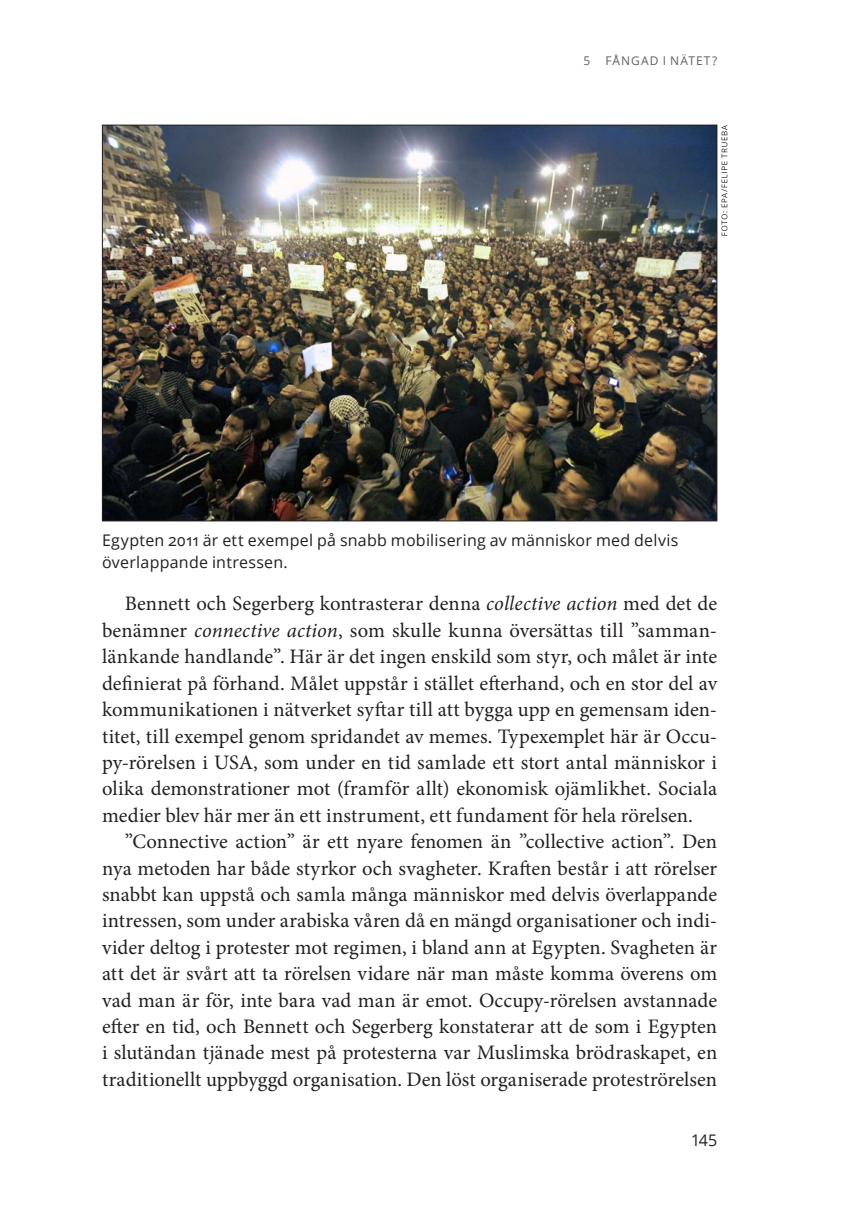
<style>
.page{position:relative;width:842px;height:1225px;background:#fff}
.page>*{position:absolute;margin:0;border:0;box-sizing:border-box;transform-origin:0 0}
.t1{font:20.6px/26.4px "Minion Pro";color:#231f20;text-align:justify}
.t2{font:16px/22px "Open Sans";letter-spacing:.015em;color:#231f20}
.t3{font:12px "Open Sans";letter-spacing:.09em;color:#5f5f62}
.s1{font-style:italic}
</style>
<div class="page">
<img style="left:104px;top:127px;width:611px;height:392px">
<svg style="left:721px;top:125px;width:6px;height:111px"></svg>
<p class="t3" style="left:583px;top:52px;width:8px">5</p>
<p class="t3" style="left:605px;top:52px;width:113px">Fångad i nätet?</p>
<p class="t2" style="left:102px;top:529px;width:578px">Egypten 2011 är ett exempel på snabb mobilisering av människor med delvis överlappande intressen.</p>
<p class="t1" style="left:102px;top:591px;width:617px;text-indent:23px">Bennett och Segerberg kontrasterar denna <span class="s1">collective action</span> med det de benämner <span class="s1">connective action</span>, som skulle kunna översättas till ”samman&shy;länkande handlande”. Här är det ingen enskild som styr, och målet är inte definierat på förhand. Målet uppstår i stället efterhand, och en stor del av kommunikationen i nätverket syftar till att bygga upp en gemensam iden&shy;titet, till exempel genom spridandet av memes. Typexemplet här är Occu&shy;py-rörelsen i USA, som under en tid samlade ett stort antal människor i olika demonstrationer mot (framför allt) ekonomisk ojämlikhet. Sociala medier blev här mer än ett instrument, ett fundament för hela rörelsen.</p>
<p class="t1" style="left:102px;top:828px;width:617px;text-indent:23px">”Connective action” är ett nyare fenomen än ”collective action”. Den nya metoden har både styrkor och svagheter. Kraften består i att rörelser snabbt kan uppstå och samla många människor med delvis överlappande intressen, som under arabiska våren då en mängd organisationer och indi&shy;vider deltog i protester mot regimen, i bland ann at Egypten. Svagheten är att det är svårt att ta rörelsen vidare när man måste komma överens om vad man är för, inte bara vad man är emot. Occupy-rörelsen avstannade efter en tid, och Bennett och Segerberg konstaterar att de som i Egypten i slutändan tjänade mest på protesterna var Muslimska brödraskapet, en traditionellt uppbyggd organisation. Den löst organiserade proteströrelsen</p>
<p class="t2" style="left:692px;top:1128px;width:27px">145</p>
</div>
